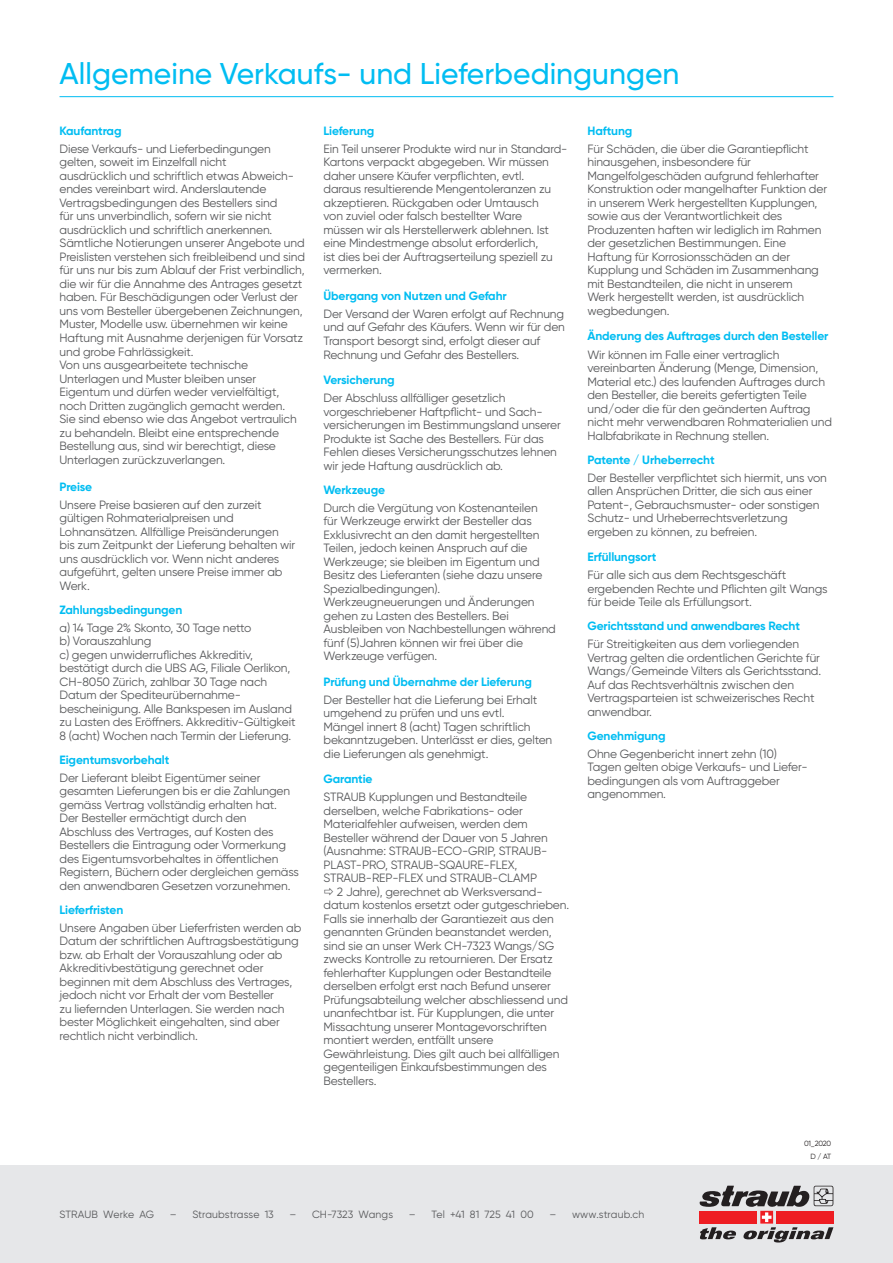
<style>
.page{position:relative;width:893px;height:1263px;background:#fff}
.page>*{position:absolute;margin:0;border:0;box-sizing:border-box;transform-origin:0 0}
.t1{font:500 30px "Gilroy";color:#01bdf2}
.t2{font:12px/13.5px "Gilroy";letter-spacing:-.01em;color:#57585a}
.t3{font:700 12px "Gilroy";letter-spacing:-.01em;color:#01bdf2}
.t4{font:10.5px "Gilroy";letter-spacing:.005em;color:#57585a}
.t5{font:7.5px "Gilroy";letter-spacing:-.03em;color:#231f20}
</style>
<div class="page">
<div style="left:0;top:1165px;width:893px;height:98px;background:#e6e7e9"></div>
<svg style="left:700px;top:1186px;width:133px;height:56px"></svg>
<hr style="left:60px;top:96px;width:773px;height:1px;background:#01bdf2">
<h1 class="t1" style="left:60px;top:55px;width:621px">Allgemeine Verkaufs- und Lieferbedingungen</h1>
<p class="t3" style="left:60px;top:123px;width:64px">Kaufantrag</p>
<p class="t2" style="left:60px;top:142px;width:247px">Diese Verkaufs- und Lieferbedingungen gelten, soweit im Einzelfall nicht<br>ausdrücklich und schriftlich etwas Abweich&shy;endes vereinbart wird. Anderslautende Vertragsbedingungen des Bestellers sind<br>für uns unverbindlich, sofern wir sie nicht ausdrücklich und schriftlich anerkennen.<br>Sämtliche Notierungen unserer Angebote und Preislisten verstehen sich freibleibend und sind für uns nur bis zum Ablauf der Frist verbindlich, die wir für die Annahme des Antrages gesetzt haben. Für Beschädigungen oder Verlust der uns vom Besteller übergebenen Zeichnungen, Muster, Modelle usw. übernehmen wir keine Haftung mit Ausnahme derjenigen für Vorsatz und grobe Fahrlässigkeit.<br>Von uns ausgearbeitete technische Unterlagen und Muster bleiben unser Eigentum und dürfen weder vervielfältigt, noch Dritten zugänglich gemacht werden.<br>Sie sind ebenso wie das Angebot vertraulich zu behandeln. Bleibt eine entsprechende Bestellung aus, sind wir berechtigt, diese Unterlagen zurückzuverlangen.</p>
<p class="t3" style="left:60px;top:479px;width:34px">Preise</p>
<p class="t2" style="left:60px;top:497px;width:237px">Unsere Preise basieren auf den zurzeit gültigen Rohmaterialpreisen und Lohnansätzen. Allfällige Preisänderungen bis zum Zeitpunkt der Lieferung behalten wir uns ausdrücklich vor. Wenn nicht anderes aufgeführt, gelten unsere Preise immer ab Werk.</p>
<p class="t3" style="left:60px;top:602px;width:124px">Zahlungsbedingungen</p>
<p class="t2" style="left:60px;top:620px;width:238px">a) 14 Tage 2% Skonto, 30 Tage netto<br>b) Vorauszahlung<br>c) gegen unwiderrufliches Akkreditiv, bestätigt durch die UBS AG, Filiale Oerlikon, CH-8050 Zürich, zahlbar 30 Tage nach Datum der Spediteurübernahme&shy;bescheinigung. Alle Bankspesen im Ausland zu Lasten des Eröffners. Akkreditiv-Gültigkeit 8 (acht) Wochen nach Termin der Lieferung.</p>
<p class="t3" style="left:60px;top:752px;width:111px">Eigentumsvorbehalt</p>
<p class="t2" style="left:60px;top:770px;width:241px">Der Lieferant bleibt Eigentümer seiner gesamten Lieferungen bis er die Zahlungen gemäss Vertrag vollständig erhalten hat.<br>Der Besteller ermächtigt durch den Abschluss des Vertrages, auf Kosten des Bestellers die Eintragung oder Vormerkung des Eigentumsvorbehaltes in öffentlichen Registern, Büchern oder dergleichen gemäss den anwendbaren Gesetzen vorzunehmen.</p>
<p class="t3" style="left:60px;top:902px;width:65px">Lieferfristen</p>
<p class="t2" style="left:60px;top:920px;width:243px">Unsere Angaben über Lieferfristen werden ab Datum der schriftlichen Auftragsbestätigung bzw. ab Erhalt der Vorauszahlung oder ab Akkreditivbestätigung gerechnet oder beginnen mit dem Abschluss des Vertrages, jedoch nicht vor Erhalt der vom Besteller<br>zu liefernden Unterlagen. Sie werden nach bester Möglichkeit eingehalten, sind aber rechtlich nicht verbindlich.</p>
<p class="t3" style="left:323px;top:123px;width:52px">Lieferung</p>
<p class="t2" style="left:323px;top:142px;width:245px">Ein Teil unserer Produkte wird nur in Standard-Kartons verpackt abgegeben. Wir müssen daher unsere Käufer verpflichten, evtl.<br>daraus resultierende Mengentoleranzen zu akzeptieren. Rückgaben oder Umtausch<br>von zuviel oder falsch bestellter Ware<br>müssen wir als Herstellerwerk ablehnen. Ist eine Mindestmenge absolut erforderlich,<br>ist dies bei der Auftragserteilung speziell zu vermerken.</p>
<p class="t3" style="left:323px;top:288px;width:185px">Übergang von Nutzen und Gefahr</p>
<p class="t2" style="left:323px;top:307px;width:243px">Der Versand der Waren erfolgt auf Rechnung und auf Gefahr des Käufers. Wenn wir für den Transport besorgt sind, erfolgt dieser auf Rechnung und Gefahr des Bestellers.</p>
<p class="t3" style="left:323px;top:372px;width:73px">Versicherung</p>
<p class="t2" style="left:323px;top:391px;width:239px">Der Abschluss allfälliger gesetzlich vorgeschriebener Haftpflicht- und Sach&shy;versicherungen im Bestimmungsland unserer Produkte ist Sache des Bestellers. Für das Fehlen dieses Versicherungsschutzes lehnen wir jede Haftung ausdrücklich ab.</p>
<p class="t3" style="left:323px;top:482px;width:63px">Werkzeuge</p>
<p class="t2" style="left:323px;top:500px;width:234px">Durch die Vergütung von Kostenanteilen<br>für Werkzeuge erwirkt der Besteller das Exklusivrecht an den damit hergestellten Teilen, jedoch keinen Anspruch auf die Werkzeuge; sie bleiben im Eigentum und Besitz des Lieferanten (siehe dazu unsere Spezialbedingungen).<br>Werkzeugneuerungen und Änderungen gehen zu Lasten des Bestellers. Bei Ausbleiben von Nachbestellungen während fünf (5)Jahren können wir frei über die Werkzeuge verfügen.</p>
<p class="t3" style="left:323px;top:674px;width:210px">Prüfung und Übernahme der Lieferung</p>
<p class="t2" style="left:323px;top:692px;width:230px">Der Besteller hat die Lieferung bei Erhalt umgehend zu prüfen und uns evtl.<br>Mängel innert 8 (acht) Tagen schriftlich bekanntzugeben. Unterlässt er dies, gelten die Lieferungen als genehmigt.</p>
<p class="t3" style="left:323px;top:771px;width:51px">Garantie</p>
<p class="t2" style="left:323px;top:790px;width:205px">STRAUB Kupplungen und Bestandteile</p>
<p class="t2" style="left:323px;top:803px;width:201px">derselben, welche Fabrikations- oder</p>
<p class="t2" style="left:323px;top:817px;width:206px">Materialfehler aufweisen, werden dem</p>
<p class="t2" style="left:323px;top:830px;width:226px">Besteller während der Dauer von 5 Jahren</p>
<p class="t2" style="left:323px;top:844px;width:225px">(Ausnahme: STRAUB-ECO-GRIP, STRAUB-</p>
<p class="t2" style="left:323px;top:857px;width:195px">PLAST-PRO, STRAUB-SQAURE-FLEX,</p>
<p class="t2" style="left:323px;top:871px;width:215px">STRAUB-REP-FLEX und STRAUB-CLAMP</p>
<p class="t2" style="left:337px;top:884px;width:205px">2 Jahre), gerechnet ab Werksversand-</p>
<p class="t2" style="left:323px;top:898px;width:247px">datum kostenlos ersetzt oder gutgeschrieben.</p>
<p class="t2" style="left:323px;top:911px;width:232px">Falls sie innerhalb der Garantiezeit aus den</p>
<p class="t2" style="left:323px;top:925px;width:230px">genannten Gründen beanstandet werden,</p>
<p class="t2" style="left:323px;top:938px;width:232px">sind sie an unser Werk CH-7323 Wangs/SG</p>
<p class="t2" style="left:323px;top:952px;width:231px">zwecks Kontrolle zu retournieren. Der Ersatz</p>
<p class="t2" style="left:323px;top:965px;width:230px">fehlerhafter Kupplungen oder Bestandteile</p>
<p class="t2" style="left:323px;top:979px;width:229px">derselben erfolgt erst nach Befund unserer</p>
<p class="t2" style="left:323px;top:992px;width:246px">Prüfungsabteilung welcher abschliessend und</p>
<p class="t2" style="left:323px;top:1006px;width:232px">unanfechtbar ist. Für Kupplungen, die unter</p>
<p class="t2" style="left:323px;top:1019px;width:225px">Missachtung unserer Montagevorschriften</p>
<p class="t2" style="left:323px;top:1033px;width:171px">montiert werden, entfällt unsere</p>
<p class="t2" style="left:323px;top:1046px;width:237px">Gewährleistung. Dies gilt auch bei allfälligen</p>
<p class="t2" style="left:323px;top:1060px;width:225px">gegenteiligen Einkaufsbestimmungen des</p>
<p class="t2" style="left:323px;top:1073px;width:54px">Bestellers.</p>
<p class="t3" style="left:587px;top:123px;width:46px">Haftung</p>
<p class="t2" style="left:587px;top:142px;width:241px">Für Schäden, die über die Garantiepflicht hinausgehen, insbesondere für Mangelfolgeschäden aufgrund fehlerhafter Konstruktion oder mangelhafter Funktion der in unserem Werk hergestellten Kupplungen, sowie aus der Verantwortlichkeit des Produzenten haften wir lediglich im Rahmen der gesetzlichen Bestimmungen. Eine Haftung für Korrosionsschäden an der Kupplung und Schäden im Zusammenhang mit Bestandteilen, die nicht in unserem<br>Werk hergestellt werden, ist ausdrücklich wegbedungen.</p>
<p class="t3" style="left:587px;top:329px;width:243px">Änderung des Auftrages durch den Besteller</p>
<p class="t2" style="left:587px;top:347px;width:246px">Wir können im Falle einer vertraglich vereinbarten Änderung (Menge, Dimension, Material etc.) des laufenden Auftrages durch den Besteller, die bereits gefertigten Teile und/oder die für den geänderten Auftrag nicht mehr verwendbaren Rohmaterialien und Halbfabrikate in Rechnung stellen.</p>
<p class="t3" style="left:587px;top:452px;width:129px">Patente / Urheberrecht</p>
<p class="t2" style="left:587px;top:470px;width:241px">Der Besteller verpflichtet sich hiermit, uns von allen Ansprüchen Dritter, die sich aus einer Patent-, Gebrauchsmuster- oder sonstigen Schutz- und Urheberrechtsverletzung ergeben zu können, zu befreien.</p>
<p class="t3" style="left:587px;top:549px;width:70px">Erfüllungsort</p>
<p class="t2" style="left:587px;top:568px;width:242px">Für alle sich aus dem Rechtsgeschäft ergebenden Rechte und Pflichten gilt Wangs für beide Teile als Erfüllungsort.</p>
<p class="t3" style="left:587px;top:618px;width:214px">Gerichtsstand und anwendbares Recht</p>
<p class="t2" style="left:587px;top:637px;width:235px">Für Streitigkeiten aus dem vorliegenden Vertrag gelten die ordentlichen Gerichte für Wangs/Gemeinde Vilters als Gerichtsstand.<br>Auf das Rechtsverhältnis zwischen den Vertragsparteien ist schweizerisches Recht anwendbar.</p>
<p class="t3" style="left:587px;top:728px;width:80px">Genehmigung</p>
<p class="t2" style="left:587px;top:746px;width:220px">Ohne Gegenbericht innert zehn (10)<br>Tagen gelten obige Verkaufs- und Liefer&shy;bedingungen als vom Auftraggeber angenommen.</p>
<p class="t5" style="left:804px;top:1138px;width:29px">01_2020</p>
<p class="t4" style="left:60px;top:1208px;width:96px">STRAUB Werke AG</p>
<p class="t4" style="left:170px;top:1208px;width:106px">– Straubstrasse 13</p>
<p class="t4" style="left:289px;top:1208px;width:105px">– CH-7323 Wangs</p>
<p class="t4" style="left:409px;top:1208px;width:126px">– Tel +41 81 725 41 00</p>
<p class="t4" style="left:549px;top:1208px;width:96px">– www.straub.ch</p>
<p class="t5" style="left:810px;top:1152px;width:22px">D / AT</p>
</div>
